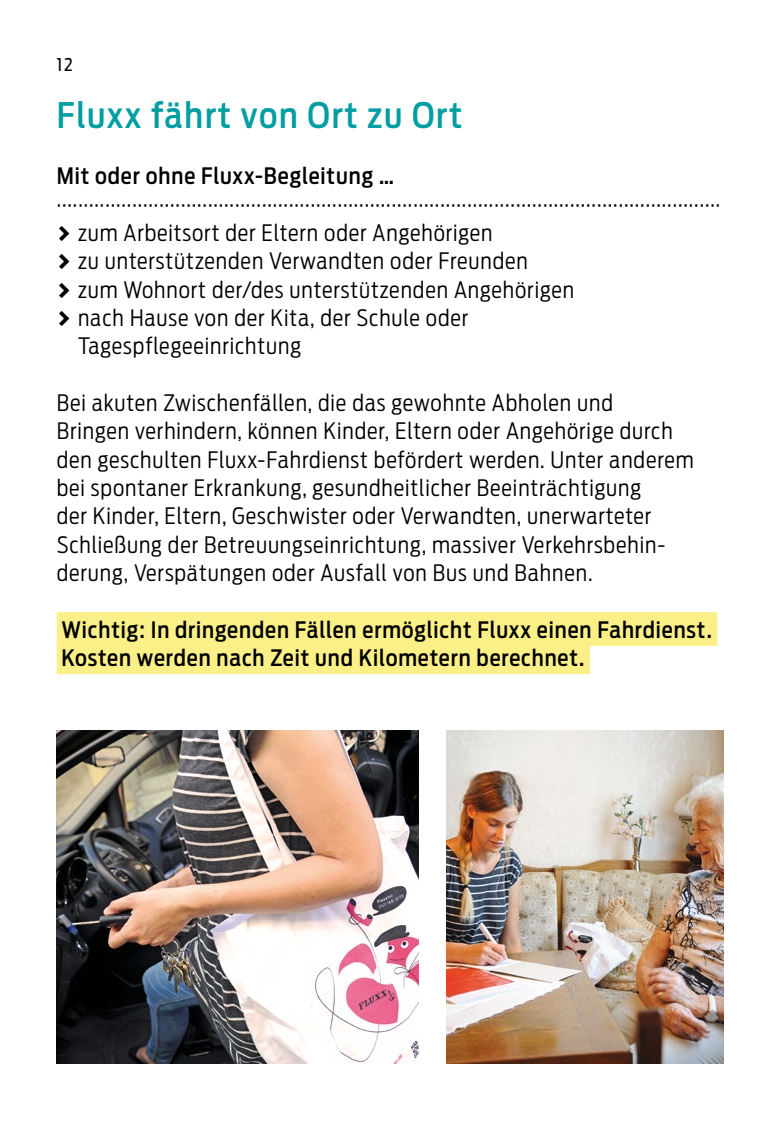
<style>
.page{position:relative;width:780px;height:1134px;background:#fff}
.page>*{position:absolute;margin:0;border:0;box-sizing:border-box;transform-origin:0 0}
.t1{font:500 35px "Antenna Cond";letter-spacing:.05em;color:#009da3}
.t2{font:300 22.5px/28.2px "Antenna Cond";letter-spacing:.04em;color:#000}
.t3{font:500 22.5px/28.2px "Antenna Cond";letter-spacing:.04em;color:#000}
.t4{font:17.5px "Antenna Cond";color:#000}
.s1{font-family:"SS Standard";font-weight:400;font-size:15px}
</style>
<div class="page">
<img style="left:57px;top:730px;width:361px;height:333px">
<img style="left:446px;top:730px;width:277px;height:333px">
<div style="left:57px;top:612px;width:660px;height:34px;background:#faf087"></div>
<div style="left:57px;top:640px;width:533px;height:34px;background:#faf087"></div>
<p class="t4" style="left:57px;top:54px;width:18px">12</p>
<h1 class="t1" style="left:57px;top:94px;width:407px">Fluxx fährt von Ort zu Ort</h1>
<p class="t3" style="left:57px;top:162px;width:338px">Mit oder ohne Fluxx-Begleitung …</p>
<p class="t2" style="left:57px;top:190px;width:665px">···························································································································</p>
<p class="t2" style="left:57px;top:219px;width:437px"><span class="s1">▻</span> zum Arbeitsort der Eltern oder Angehörigen</p>
<p class="t2" style="left:57px;top:247px;width:472px"><span class="s1">▻</span> zu unterstützenden Verwandten oder Freunden</p>
<p class="t2" style="left:57px;top:275px;width:519px"><span class="s1">▻</span> zum Wohnort der/des unterstützenden Angehörigen</p>
<p class="t2" style="left:57px;top:304px;width:413px"><span class="s1">▻</span> nach Hause von der Kita, der Schule oder</p>
<p class="t2" style="left:78px;top:332px;width:225px">Tagespflegeeinrichtung</p>
<p class="t2" style="left:57px;top:389px;width:638px">Bei akuten Zwischenfällen, die das gewohnte Abholen und<br>Bringen verhindern, können Kinder, Eltern oder Angehörige durch den geschulten Fluxx-Fahrdienst befördert werden. Unter anderem bei spontaner Erkrankung, gesundheitlicher Beeinträchtigung<br>der Kinder, Eltern, Geschwister oder Verwandten, unerwarteter Schließung der Betreuungseinrichtung, massiver Verkehrsbehin&shy;derung, Verspätungen oder Ausfall von Bus und Bahnen.</p>
<p class="t3" style="left:62px;top:616px;width:651px">Wichtig: In dringenden Fällen ermöglicht Fluxx einen Fahrdienst.<br>Kosten werden nach Zeit und Kilometern berechnet.</p>
</div>
